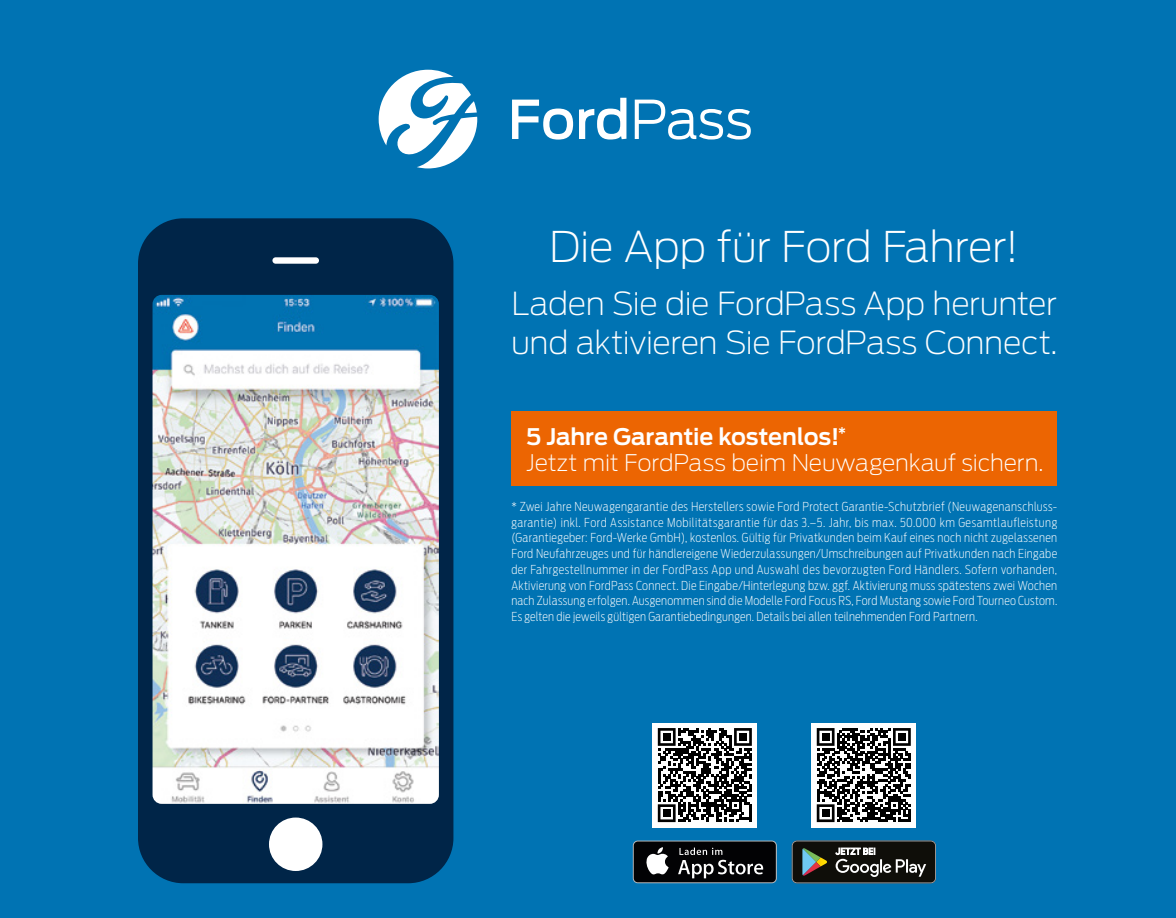
<style>
.page{position:relative;width:1176px;height:918px;background:#fff}
.page>*{position:absolute;margin:0;border:0;box-sizing:border-box;transform-origin:0 0}
.t1{font:200 42px "Ford Antenna";letter-spacing:-.01em;color:#fff}
.t2{font:200 31.5px/38.5px "Ford Antenna";letter-spacing:-.01em;color:#fff}
.t3{font:200 22.75px/26.2px "Ford Antenna";letter-spacing:-.005em;color:#fff}
.t4{font:200 12.25px/15.8px "Ford Antenna Cond";letter-spacing:.015em;color:#fff;text-align:justify}
.s1{font-weight:600}
</style>
<div class="page">
<div style="left:1161px;top:0;width:15px;height:918px;background:#0073b3"></div>
<div style="left:0;top:0;width:1175px;height:918px;background:#0073b3"></div>
<div style="left:511px;top:412px;width:546px;height:74px;background:#ec6502"></div>
<svg style="left:379px;top:70px;width:98px;height:98px"></svg>
<svg style="left:512px;top:100px;width:61px;height:40px"></svg>
<svg style="left:579px;top:98px;width:47px;height:41px"></svg>
<svg style="left:635px;top:100px;width:116px;height:39px"></svg>
<svg style="left:138px;top:218px;width:315px;height:665px;background:#0a3053"></svg>
<img style="left:152px;top:295px;width:287px;height:509px">
<div style="left:653px;top:723px;width:104px;height:104px;background:#fff"></div>
<svg style="left:658px;top:728px;width:94px;height:94px"></svg>
<div style="left:663px;top:733px;width:7px;height:8px;background:#000"></div>
<div style="left:739px;top:733px;width:8px;height:8px;background:#000"></div>
<div style="left:663px;top:809px;width:7px;height:8px;background:#000"></div>
<div style="left:811px;top:723px;width:105px;height:104px;background:#fff"></div>
<svg style="left:817px;top:728px;width:94px;height:94px"></svg>
<div style="left:822px;top:733px;width:7px;height:8px;background:#000"></div>
<div style="left:898px;top:733px;width:7px;height:8px;background:#000"></div>
<div style="left:822px;top:809px;width:7px;height:8px;background:#000"></div>
<svg style="left:633px;top:840px;width:144px;height:43px"></svg>
<div style="left:634px;top:841px;width:142px;height:41px;background:#020204;border-radius:4px"></div>
<svg style="left:646px;top:847px;width:22px;height:27px"></svg>
<svg style="left:678px;top:847px;width:85px;height:31px"></svg>
<svg style="left:792px;top:840px;width:144px;height:43px;background:#373834"></svg>
<h1 class="t1" style="left:549px;top:212px;width:471px">Die App für Ford Fahrer!</h1>
<h2 class="t2" style="left:511px;top:281px;width:548px">Laden Sie die FordPass App herunter und aktivieren Sie FordPass Connect.</h2>
<h3 class="t3" style="left:526px;top:421px;width:519px"><span class="s1">5 Jahre Garantie kostenlos!</span><sup>*<br></sup>Jetzt mit FordPass beim Neuwagenkauf sichern.</h3>
<p class="t4" style="left:511px;top:497px;width:547px">* Zwei Jahre Neuwagengarantie des Herstellers sowie Ford Protect Garantie-Schutzbrief (Neuwagenanschluss&shy;garantie) inkl. Ford Assistance Mobilitätsgarantie für das 3.–5. Jahr, bis max. 50.000 km Gesamtlaufleistung (Garantiegeber: Ford-Werke GmbH), kostenlos. Gültig für Privatkunden beim Kauf eines noch nicht zugelassenen Ford Neufahrzeuges und für händlereigene Wiederzulassungen/Umschreibungen auf Privatkunden nach Eingabe der Fahrgestellnummer in der FordPass App und Auswahl des bevorzugten Ford Händlers. Sofern vorhanden, Aktivierung von FordPass Connect. Die Eingabe/Hinterlegung bzw. ggf. Aktivierung muss spätestens zwei Wochen nach Zulassung erfolgen. Ausgenommen sind die Modelle Ford Focus RS, Ford Mustang sowie Ford Tourneo Custom.<br>Es gelten die jeweils gültigen Garantiebedingungen. Details bei allen teilnehmenden Ford Partnern.</p>
</div>
